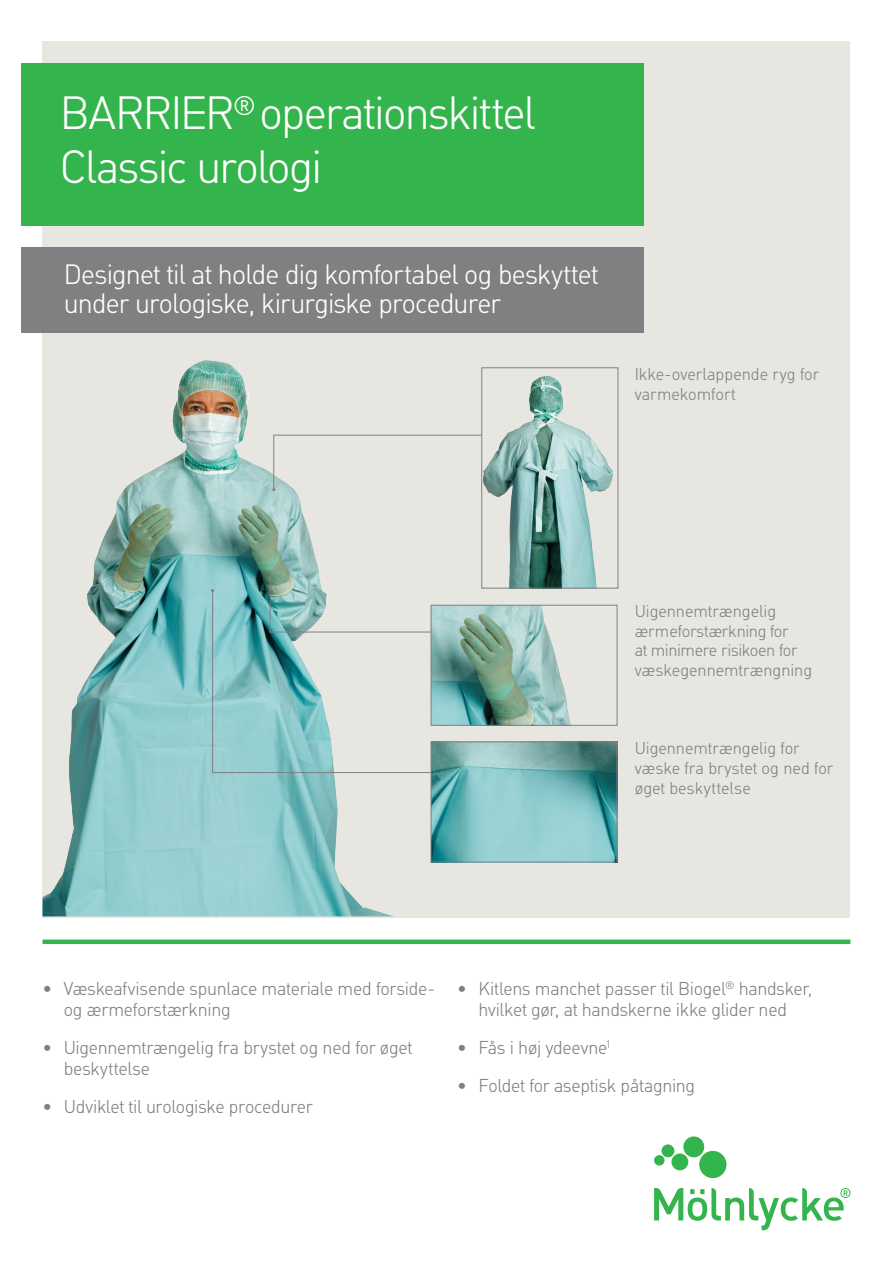
<style>
.page{position:relative;width:893px;height:1263px;background:#fff}
.page>*{position:absolute;margin:0;border:0;box-sizing:border-box;transform-origin:0 0}
.Header_1{font:300 45px/54px "Molnlycke Din";letter-spacing:-.035em;color:#fff}
.Heading_left{font:300 27px/28.5px "Molnlycke Din";letter-spacing:-.025em;color:#fff}
.t1{font:300 18px/21px "Molnlycke Din";letter-spacing:-.015em;color:#808083}
.t2{font:300 16.5px/19.5px "Molnlycke Din";color:#808083}
</style>
<div class="page">
<div style="left:43px;top:41px;width:807px;height:876px;background:#e8e6e1"></div>
<img style="left:43px;top:362px;width:353px;height:554px">
<img style="left:483px;top:375px;width:131px;height:211px">
<div style="left:481px;top:367px;width:137px;height:221px;border:1px solid #808083"></div>
<img style="left:433px;top:607px;width:138px;height:117px">
<div style="left:431px;top:605px;width:186px;height:121px;border:1px solid #808083"></div>
<img style="left:433px;top:743px;width:182px;height:117px">
<div style="left:431px;top:741px;width:186px;height:121px;border:1px solid #808083"></div>
<div style="left:21px;top:64px;width:623px;height:162px;background:#34b44d"></div>
<div style="left:21px;top:247px;width:623px;height:85px;background:#808083"></div>
<hr style="left:270px;top:632px;width:161px;height:1px;background:#808083">
<div style="left:43px;top:939px;width:807px;height:5px;background:#34b44d"></div>
<hr style="left:273px;top:435px;width:1px;height:55px;background:#808083">
<hr style="left:274px;top:435px;width:208px;height:1px;background:#808083">
<hr style="left:270px;top:577px;width:1px;height:55px;background:#808083">
<hr style="left:212px;top:590px;width:1px;height:183px;background:#808083">
<hr style="left:213px;top:772px;width:218px;height:1px;background:#808083">
<svg style="left:654px;top:1136px;width:196px;height:94px"></svg>
<p class="Header_1" style="left:60px;top:87px;width:477px">BARRIER<sup>®</sup> operationskittel<br>Classic urologi</p>
<p class="Heading_left" style="left:64px;top:261px;width:536px">Designet til at holde dig komfortabel og beskyttet under urologiske, kirurgiske procedurer</p>
<p class="t2" style="left:635px;top:365px;width:186px">Ikke-overlappende ryg for varmekomfort</p>
<p class="t2" style="left:635px;top:602px;width:179px">Uigennemtrængelig ærmeforstærkning for<br>at minimere risikoen for væskegennemtrængning</p>
<p class="t2" style="left:635px;top:739px;width:200px">Uigennemtrængelig for væske fra brystet og ned for øget beskyttelse</p>
<p class="t1" style="left:64px;top:978px;width:373px;text-indent:-21px">• Væskeafvisende spunlace materiale med forside&shy;og ærmeforstærkning</p>
<p class="t1" style="left:64px;top:1037px;width:350px;text-indent:-21px">• Uigennemtrængelig fra brystet og ned for øget beskyttelse</p>
<p class="t1" style="left:43px;top:1096px;width:272px">• Udviklet til urologiske procedurer</p>
<p class="t1" style="left:457px;top:978px;width:357px;text-align:center">• Kitlens manchet passer til Biogel<sup>®</sup> handsker, hvilket gør, at handskerne ikke glider ned</p>
<p class="t1" style="left:457px;top:1037px;width:155px">• Fås i høj ydeevne<sup>1</sup></p>
<p class="t1" style="left:457px;top:1075px;width:240px">• Foldet for aseptisk påtagning</p>
</div>
